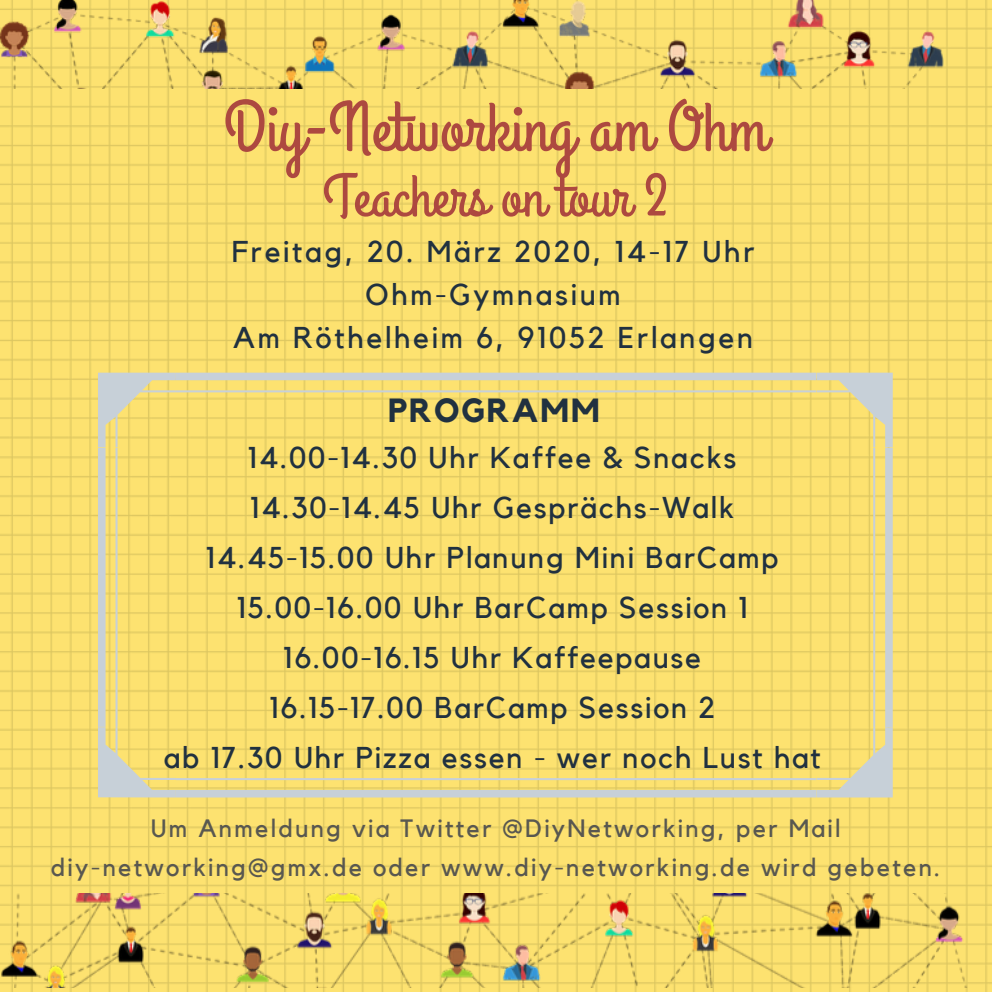
<style>
.page{position:relative;width:992px;height:992px;background:#fff}
.page>*{position:absolute;margin:0;border:0;box-sizing:border-box;transform-origin:0 0}
.t1{font:70px "Grand Hotel";color:#ad4940}
.t2{font:60px "Grand Hotel";color:#ad4940}
.t3{font:700 33.25px "Kollektif";letter-spacing:.06em;color:#213140}
.t4{font:30px/50px "Kollektif";letter-spacing:.06em;color:#213140;text-align:center}
.t5{font:30px/43.2px "Kollektif";letter-spacing:.09em;color:#213140;text-align:center}
.t6{font:25px/39.5px "Kollektif";letter-spacing:.09em;color:#595850;text-align:center}
</style>
<div class="page">
<img style="left:0;top:88px;width:992px;height:904px">
<img style="left:0;top:0;width:992px;height:88px">
<img style="left:0;top:893px;width:992px;height:94px">
<svg style="left:98px;top:373px;width:795px;height:424px;background:#f4dd76"></svg>
<h1 class="t1" style="left:224px;top:83px;width:544px">Diy-Networking am Ohm</h1>
<h2 class="t2" style="left:323px;top:158px;width:347px">Teachers on tour 2</h2>
<p class="t5" style="left:232px;top:231px;width:524px">Freitag, 20. März 2020, 14-17 Uhr<br>Ohm-Gymnasium<br>Am Röthelheim 6, 91052 Erlangen</p>
<p class="t3" style="left:388px;top:395px;width:213px">PROGRAMM</p>
<p class="t4" style="left:164px;top:434px;width:659px">14.00-14.30 Uhr Kaffee &amp; Snacks 14.30-14.45 Uhr Gesprächs-Walk 14.45-15.00 Uhr Planung Mini BarCamp 15.00-16.00 Uhr BarCamp Session 1<br>16.00-16.15 Uhr Kaffeepause<br>16.15-17.00 BarCamp Session 2<br>ab 17.30 Uhr Pizza essen - wer noch Lust hat</p>
<p class="t6" style="left:51px;top:809px;width:891px">Um Anmeldung via Twitter @DiyNetworking, per Mail diy-networking@gmx.de oder www.diy-networking.de wird gebeten.</p>
</div>
